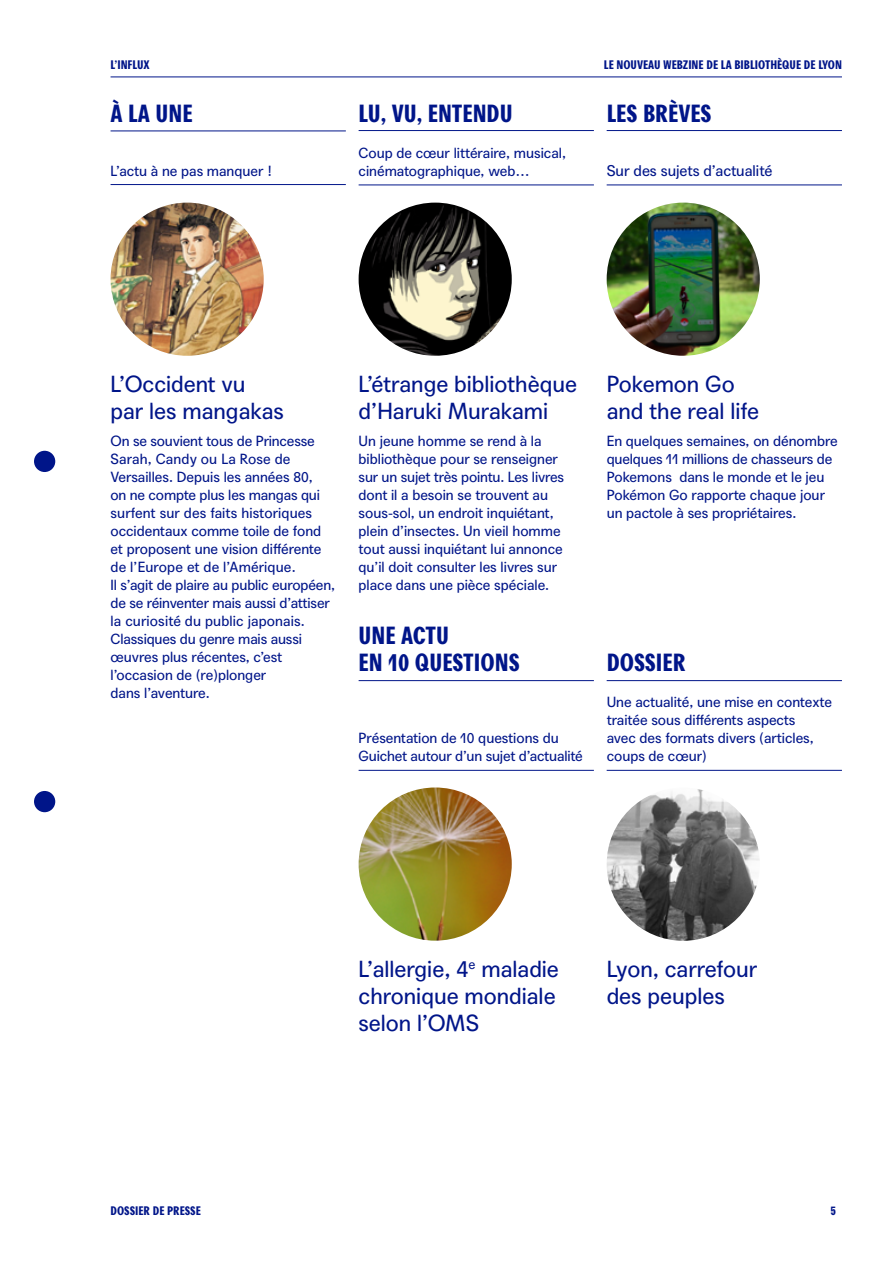
<style>
.page{position:relative;width:893px;height:1263px;background:#fff}
.page>*{position:absolute;margin:0;border:0;box-sizing:border-box;transform-origin:0 0}
.t1{font:24px/27px "Agipo Bold Cond";color:#001589}
.t2{font:22.5px/27px "Agipo";color:#001589}
.t3{font:15px "Agipo";color:#001589}
.t4{font:14.25px/18px "Agipo";color:#001589}
.t5{font:12px "Agipo Bold Cond";color:#001589}
</style>
<div class="page">
<hr style="left:111px;top:77px;width:731px;height:1px;background:#001589">
<div style="left:34px;top:451px;width:21px;height:21px;background:#001589;border-radius:50%"></div>
<div style="left:34px;top:791px;width:21px;height:21px;background:#001589;border-radius:50%"></div>
<img style="left:607px;top:203px;width:153px;height:153px;border-radius:77px">
<hr style="left:111px;top:184px;width:235px;height:1px;background:#001589">
<hr style="left:111px;top:131px;width:235px;height:1px;background:#001589">
<hr style="left:607px;top:185px;width:235px;height:1px;background:#001589">
<hr style="left:607px;top:130px;width:235px;height:1px;background:#001589">
<hr style="left:359px;top:185px;width:235px;height:1px;background:#001589">
<hr style="left:359px;top:130px;width:235px;height:1px;background:#001589">
<img style="left:359px;top:787px;width:153px;height:154px;border-radius:77px">
<hr style="left:359px;top:680px;width:235px;height:1px;background:#001589">
<hr style="left:359px;top:770px;width:235px;height:1px;background:#001589">
<hr style="left:607px;top:770px;width:235px;height:1px;background:#001589">
<hr style="left:607px;top:680px;width:235px;height:1px;background:#001589">
<img style="left:359px;top:203px;width:153px;height:153px;border-radius:77px">
<img style="left:111px;top:203px;width:153px;height:153px;border-radius:77px">
<img style="left:607px;top:788px;width:153px;height:153px;border-radius:77px">
<p class="t5" style="left:111px;top:55px;width:41px">L’INFLUX</p>
<p class="t5" style="left:604px;top:55px;width:240px">LE NOUVEAU WEBZINE DE LA BIBLIOTHÈQUE DE LYON</p>
<h1 class="t1" style="left:111px;top:98px;width:84px">À LA UNE</h1>
<p class="t4" style="left:111px;top:160px;width:163px">L’actu à ne pas manquer !</p>
<h1 class="t1" style="left:359px;top:98px;width:156px">LU, VU, ENTENDU</h1>
<p class="t4" style="left:359px;top:142px;width:209px">Coup de cœur littéraire, musical, cinématographique, web…</p>
<h1 class="t1" style="left:607px;top:98px;width:106px">LES BRÈVES</h1>
<p class="t3" style="left:607px;top:159px;width:167px">Sur des sujets d’actualité</p>
<h2 class="t2" style="left:111px;top:368px;width:175px">L’Occident vu par les mangakas</h2>
<p class="t4" style="left:111px;top:430px;width:226px">On se souvient tous de Princesse<br>Sarah, Candy ou La Rose de<br>Versailles. Depuis les années 80,<br>on ne compte plus les mangas qui surfent sur des faits historiques occidentaux comme toile de fond et proposent une vision différente de l’Europe et de l’Amérique.<br>Il s’agit de plaire au public européen, de se réinventer mais aussi d’attiser la curiosité du public japonais.<br>Classiques du genre mais aussi œuvres plus récentes, c’est l’occasion de (re)plonger<br>dans l’aventure.</p>
<h2 class="t2" style="left:359px;top:368px;width:220px">L’étrange bibliothèque d’Haruki Murakami</h2>
<p class="t4" style="left:359px;top:430px;width:207px">Un jeune homme se rend à la bibliothèque pour se renseigner sur un sujet très pointu. Les livres dont il a besoin se trouvent au sous-sol, un endroit inquiétant, plein d’insectes. Un vieil homme tout aussi inquiétant lui annonce qu’il doit consulter les livres sur place dans une pièce spéciale.</p>
<h1 class="t1" style="left:359px;top:620px;width:163px">UNE ACTU<br>EN 10 QUESTIONS</h1>
<p class="t4" style="left:359px;top:727px;width:226px">Présentation de 10 questions du<br>Guichet autour d’un sujet d’actualité</p>
<h2 class="t2" style="left:607px;top:368px;width:154px">Pokemon Go and the real life</h2>
<p class="t4" style="left:607px;top:430px;width:233px">En quelques semaines, on dénombre quelques 11 millions de chasseurs de Pokemons dans le monde et le jeu Pokémon Go rapporte chaque jour un pactole à ses propriétaires.</p>
<h1 class="t1" style="left:607px;top:647px;width:80px">DOSSIER</h1>
<p class="t4" style="left:607px;top:691px;width:227px">Une actualité, une mise en contexte traitée sous différents aspects<br>avec des formats divers (articles, coups de cœur)</p>
<h2 class="t2" style="left:359px;top:953px;width:202px">L’allergie, 4<sup>e</sup> maladie chronique mondiale selon l’OMS</h2>
<h2 class="t2" style="left:607px;top:953px;width:152px">Lyon, carrefour des peuples</h2>
<p class="t5" style="left:111px;top:1202px;width:92px">DOSSIER DE PRESSE</p>
<p class="t5" style="left:831px;top:1202px;width:7px">5</p>
</div>
